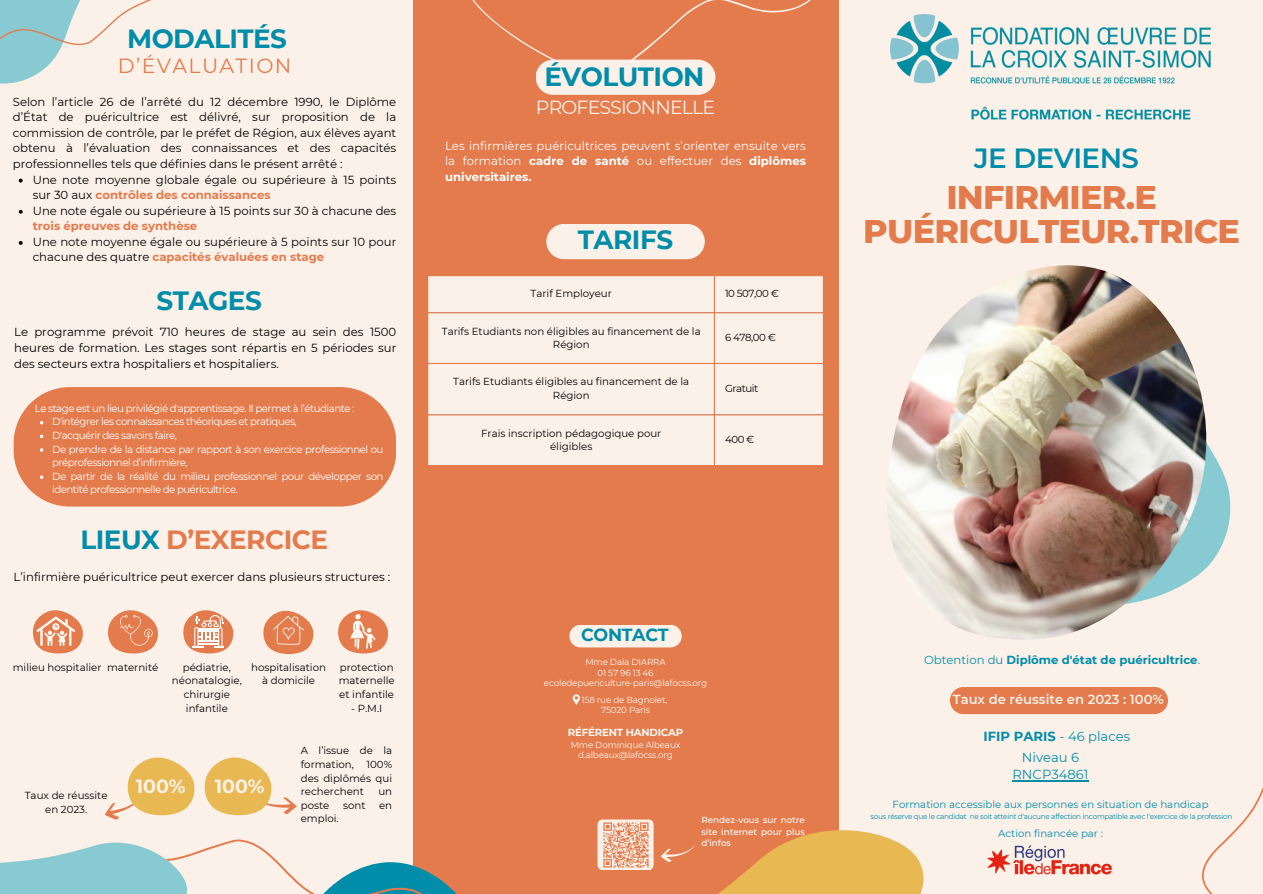
<style>
.page{position:relative;width:1263px;height:894px;background:#fff}
.page>*{position:absolute;margin:0;border:0;box-sizing:border-box;transform-origin:0 0}
.t1{font:800 33.45px/33.8px "Montserrat";letter-spacing:-.025em;color:#e47b4c;text-align:center}
.t2{font:600 27.75px "Montserrat";letter-spacing:-.02em;color:#008daa}
.t3{font:700 26.4px "Montserrat";letter-spacing:-.02em;color:#008daa}
.t4{font:700 26.25px "Montserrat";letter-spacing:-.02em;color:#008daa}
.t5{font:700 26.25px "Montserrat";letter-spacing:-.02em;color:#e47b4c}
.t6{font:20.4px "Montserrat";letter-spacing:.07em;color:#e47b4c}
.t7{font:700 19.05px "Montserrat";color:#fcf1e9}
.t8{font:18.9px "Montserrat";letter-spacing:-.045em;color:#fcf1e9}
.t9{font:700 17.55px "Montserrat";letter-spacing:-.02em;color:#008daa}
.t10{font:600 13.2px "Montserrat";color:#fcf1e9}
.t11{font:700 13.2px "Montserrat";color:#008daa}
.t12{font:13.2px "Montserrat";color:#008daa}
.t13{font:11.7px/15.6px "Montserrat";color:#000}
.t14{font:11.7px/15.6px "Montserrat";color:#fff;text-align:justify}
.t15{font:700 11.7px "Montserrat";color:#008daa}
.t16{font:10.2px/13.6px "Montserrat";color:#000;text-align:center}
.t17{font:10.2px/13.6px "Montserrat";letter-spacing:-.05em;color:#fff}
.t18{font:10.2px "Montserrat";color:#008daa}
.t19{font:700 10.2px "Montserrat";letter-spacing:-.02em;color:#fdf7f0}
.t20{font:10.2px "Montserrat";letter-spacing:-.04em;color:#000}
.t21{font:8.7px "Montserrat";letter-spacing:-.02em;color:#fdf7f0}
.t22{font:500 8.7px/11.7px "Montserrat";color:#fff;text-align:justify}
.t23{font:7.35px "Montserrat";letter-spacing:-.04em;color:#008daa}
.s1{font-weight:700;color:#e47b4c}
.s2{color:#008daa}
.s3{font-weight:700}
.s4{font-weight:400}
</style>
<div class="page">
<div style="left:0;top:0;width:1263px;height:893px;background:#fcf1e9"></div>
<div style="left:413px;top:0;width:425px;height:893px;background:#e47b4c"></div>
<svg style="left:1202px;top:787px;width:61px;height:106px"></svg>
<svg style="left:472px;top:0;width:367px;height:135px"></svg>
<svg style="left:108px;top:610px;width:50px;height:44px"></svg>
<svg style="left:263px;top:610px;width:51px;height:44px"></svg>
<div style="left:536px;top:60px;width:179px;height:35px;background:#fcf1e9"></div>
<div style="left:546px;top:224px;width:159px;height:35px;background:#fcf1e9"></div>
<img style="left:887px;top:265px;width:333px;height:374px">
<div style="left:569px;top:625px;width:113px;height:22px;background:#fcf1e9"></div>
<svg style="left:32px;top:610px;width:51px;height:44px"></svg>
<svg style="left:183px;top:610px;width:51px;height:44px"></svg>
<svg style="left:338px;top:610px;width:50px;height:44px"></svg>
<div style="left:14px;top:387px;width:382px;height:119px;background:#e47b4c"></div>
<svg style="left:0;top:744px;width:924px;height:149px"></svg>
<div style="left:428px;top:276px;width:395px;height:189px;background:#fcf1e9"></div>
<hr style="left:714px;top:276px;width:1px;height:189px;background:#e47b4c">
<hr style="left:427px;top:312px;width:397px;height:1px;background:#e47b4c">
<hr style="left:427px;top:363px;width:397px;height:1px;background:#e47b4c">
<hr style="left:427px;top:414px;width:397px;height:1px;background:#e47b4c">
<div style="left:950px;top:687px;width:218px;height:27px;background:#e47b4c"></div>
<svg style="left:573px;top:694px;width:7px;height:10px"></svg>
<svg style="left:0;top:0;width:151px;height:84px"></svg>
<img style="left:987px;top:845px;width:125px;height:30px">
<img style="left:891px;top:14px;width:319px;height:106px">
<img style="left:602px;top:820px;width:48px;height:49px">
<svg style="left:19px;top:179px;width:4px;height:3px"></svg>
<svg style="left:19px;top:210px;width:4px;height:4px"></svg>
<svg style="left:19px;top:241px;width:4px;height:4px"></svg>
<svg style="left:40px;top:434px;width:3px;height:4px"></svg>
<svg style="left:40px;top:475px;width:3px;height:4px"></svg>
<hr style="left:1012px;top:780px;width:77px;height:1px;background:#008daa">
<p class="t4" style="left:127px;top:23px;width:161px">MODALITÉS</p>
<p class="t6" style="left:118px;top:53px;width:175px">D’ÉVALUATION</p>
<p class="t13" style="left:13px;top:94px;width:385px;text-align:justify">Selon l’article 26 de l’arrêté du 12 décembre 1990, le Diplôme d’État de puéricultrice est délivré, sur proposition de la commission de contrôle, par le préfet de Région, aux élèves ayant obtenu à l’évaluation des connaissances et des capacités professionnelles tels que définies dans le présent arrêté :</p>
<p class="t13" style="left:33px;top:171px;width:365px">Une note moyenne globale égale ou supérieure à 15 points sur 30 aux <span class="s1">contrôles des connaissances</span></p>
<p class="t13" style="left:33px;top:203px;width:365px">Une note égale ou supérieure à 15 points sur 30 à chacune des <span class="s1">trois épreuves de synthèse</span></p>
<p class="t13" style="left:33px;top:234px;width:365px">Une note moyenne égale ou supérieure à 5 points sur 10 pour chacune des quatre <span class="s1">capacités évaluées en stage</span></p>
<p class="t3" style="left:156px;top:284px;width:107px">STAGES</p>
<p class="t13" style="left:14px;top:324px;width:384px;text-align:justify">Le programme prévoit 710 heures de stage au sein des 1500 heures de formation. Les stages sont répartis en 5 périodes sur des secteurs extra hospitaliers et hospitaliers.</p>
<h1 class="t17" style="left:35px;top:401px;width:321px">Le stage est un lieu privilégié d'apprentissage. Il permet à l’étudiante :</h1>
<p class="t17" style="left:52px;top:414px;width:246px">D'intégrer les connaissances théoriques et pratiques,</p>
<p class="t17" style="left:52px;top:428px;width:126px">D'acquérir des savoirs faire,</p>
<h2 class="t17" style="left:52px;top:442px;width:333px">De prendre de la distance par rapport à son exercice professionnel ou préprofessionnel d’infirmière,</h2>
<p class="t17" style="left:52px;top:469px;width:333px">De partir de la réalité du milieu professionnel pour développer son identité professionnelle de puéricultrice.</p>
<p class="t5" style="left:80px;top:523px;width:249px"><span class="s2">LIEUX</span> D’EXERCICE</p>
<p class="t13" style="left:14px;top:569px;width:378px">L’infirmière puéricultrice peut exercer dans plusieurs structures :</p>
<p class="t16" style="left:13px;top:660px;width:90px">milieu hospitalier</p>
<p class="t16" style="left:107px;top:660px;width:53px">maternité</p>
<p class="t16" style="left:172px;top:660px;width:71px">pédiatrie, néonatalogie, chirurgie infantile</p>
<p class="t16" style="left:251px;top:660px;width:76px">hospitalisation à domicile</p>
<h2 class="t16" style="left:339px;top:660px;width:58px;text-align:justify">protection maternelle et infantile</h2>
<h2 class="t16" style="left:351px;top:701px;width:33px">- P.M.I</h2>
<p class="t16" style="left:25px;top:788px;width:84px">Taux de réussite en 2023.</p>
<p class="t7" style="left:136px;top:774px;width:51px">100%</p>
<p class="t7" style="left:215px;top:774px;width:51px">100%</p>
<p class="t16" style="left:301px;top:743px;width:93px;text-align:justify">A l’issue de la formation, 100% des diplômés qui recherchent</p>
<p class="t16" style="left:378px;top:784px;width:15px">un</p>
<p class="t16" style="left:301px;top:798px;width:30px">poste</p>
<p class="t16" style="left:343px;top:798px;width:24px">sont</p>
<p class="t16" style="left:379px;top:798px;width:15px">en</p>
<p class="t16" style="left:301px;top:811px;width:39px">emploi.</p>
<h3 class="t4" style="left:545px;top:60px;width:161px">ÉVOLUTION</h3>
<p class="t8" style="left:536px;top:96px;width:181px">PROFESSIONNELLE</p>
<h2 class="t14" style="left:445px;top:137px;width:362px">Les infirmières puéricultrices peuvent s’orienter ensuite vers la formation <span class="s3">cadre de santé</span> ou effectuer des <span class="s3">diplômes universitaires.</span></h2>
<h2 class="t4" style="left:578px;top:224px;width:97px">TARIFS</h2>
<p class="t16" style="left:531px;top:287px;width:83px">Tarif Employeur</p>
<h2 class="t16" style="left:725px;top:287px;width:56px">10 507,00 €</h2>
<p class="t16" style="left:442px;top:324px;width:260px">Tarifs Etudiants non éligibles au financement de la<br>Région</p>
<p class="t16" style="left:725px;top:331px;width:52px">6 478,00 €</p>
<p class="t16" style="left:453px;top:374px;width:237px">Tarifs Etudiants éligibles au financement de la<br>Région</p>
<p class="t20" style="left:725px;top:382px;width:35px">Gratuit</p>
<p class="t16" style="left:481px;top:426px;width:182px">Frais inscription pédagogique pour</p>
<p class="t16" style="left:550px;top:439px;width:44px">éligibles</p>
<p class="t16" style="left:725px;top:433px;width:31px">400 €</p>
<p class="t9" style="left:581px;top:624px;width:89px">CONTACT</p>
<p class="t21" style="left:585px;top:656px;width:82px">Mme Dala DIARRA</p>
<p class="t21" style="left:597px;top:667px;width:58px">01 57 96 13 46</p>
<p class="t21" style="left:544px;top:677px;width:165px">ecoledepuericulture-paris@lafocss.org</p>
<p class="t19" style="left:568px;top:726px;width:117px">RÉFÉRENT HANDICAP</p>
<p class="t21" style="left:571px;top:739px;width:111px">Mme Dominique Albeaux</p>
<p class="t21" style="left:578px;top:749px;width:96px">d.albeaux@lafocss.org</p>
<p class="t21" style="left:582px;top:694px;width:87px">158 rue de Bagnolet,</p>
<p class="t21" style="left:601px;top:704px;width:50px">75020 Paris</p>
<p class="t22" style="left:702px;top:813px;width:105px">Rendez-vous sur notre site internet pour plus d’infos</p>
<p class="t2" style="left:974px;top:141px;width:166px">JE DEVIENS</p>
<h3 class="t1" style="left:863px;top:180px;width:378px">INFIRMIER.E<br>PUÉRICULTEUR.TRICE</h3>
<p class="t15" style="left:924px;top:652px;width:277px"><span class="s4">Obtention du</span> Diplôme d'état de puéricultrice<span class="s4">.</span></p>
<p class="t10" style="left:953px;top:690px;width:213px">Taux de réussite en 2023 : 100%</p>
<p class="t11" style="left:983px;top:727px;width:148px">IFIP PARIS <span class="s4">- 46 places</span></p>
<p class="t12" style="left:1022px;top:748px;width:59px">Niveau 6</p>
<p class="t12" style="left:1012px;top:766px;width:78px">RNCP34861</p>
<p class="t18" style="left:892px;top:798px;width:318px">Formation accessible aux personnes en situation de handicap</p>
<p class="t23" style="left:871px;top:811px;width:363px">sous réserve que le candidat ne soit atteint d'aucune affection incompatible avec l'exercice de la profession</p>
<h2 class="t18" style="left:998px;top:826px;width:106px">Action financée par :</h2>
</div>
